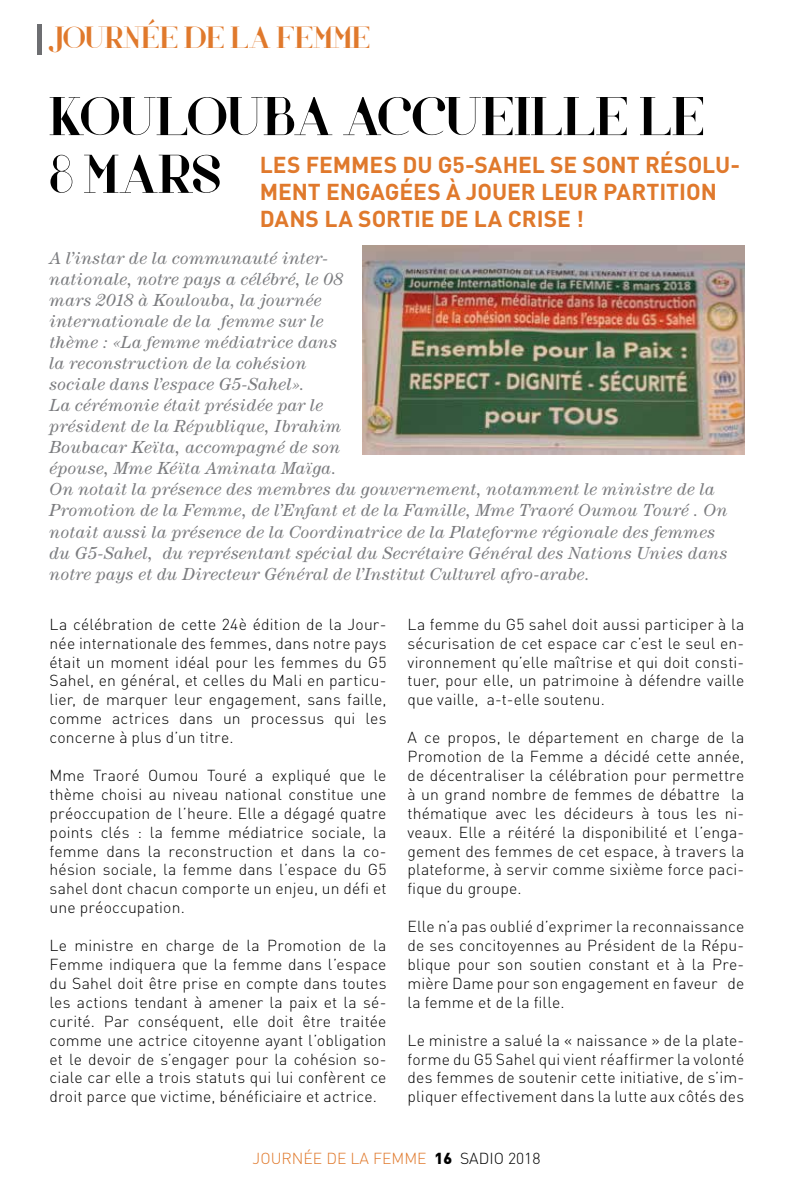
<style>
.page{position:relative;width:794px;height:1191px;background:#fff}
.page>*{position:absolute;margin:0;border:0;box-sizing:border-box;transform-origin:0 0}
.t1{font:56px "Voor";color:#000}
.t2{font:31.5px "Voor";color:#e0792c}
.t3{font:700 22.75px/27.3px "DIN";color:#e0792c}
.t4{font:italic 17.5px/21px "Century";letter-spacing:.02em;color:#7b7c7f}
.t5{font:300 15.75px/18.9px "DIN";letter-spacing:.01em;color:#000;text-align:justify}
.t6{font:300 15.75px "DIN";color:#e0792c}
.s1{font-weight:900;color:#000}
.s2{color:#000}
</style>
<div class="page">
<div style="left:37px;top:25px;width:5px;height:30px;background:#6d6e71"></div>
<img style="left:362px;top:246px;width:382px;height:208px">
<h2 class="t2" style="left:55px;top:19px;width:29px">JOUR</h2>
<h2 class="t2" style="left:124px;top:19px;width:246px">NÉE DE LA FEMME</h2>
<h1 class="t1" style="left:50px;top:83px;width:68px">KOULOU</h1>
<h1 class="t1" style="left:264px;top:83px;width:112px">BA ACCUEILLE</h1>
<h1 class="t1" style="left:640px;top:83px;width:33px">LE</h1>
<h1 class="t1" style="left:50px;top:141px;width:173px">8 MARS</h1>
<h3 class="t3" style="left:260px;top:150px;width:482px">LES FEMM ES DU G5-SAHEL SE SONT RÉSOLU-<br>M ENT ENGAGÉES À JOUER LEUR PARTITION<br>DANS LA SORTIE DE LA CRISE !</h3>
<p class="t4" style="left:50px;top:248px;width:679px">A l’instar de la communauté inter-<br>nationale, notre pays a célébré, le 08<br>mars 2018 à Koulouba, la journée<br>internationale de la femme sur le<br>thème : «La femme médiatrice dans<br>la reconstruction de la cohésion<br>sociale dans l’espace G5-Sahel».<br>La cérémonie était présidée par le<br>président de la République, Ibrahim<br>Boubacar Keïta, accompagné de son<br>épouse, Mme Kéïta Aminata Maïga.<br>On notait la présence des membres du gouvernement, notamment le ministre de la Promotion de la Femme, de l’Enfant et de la Famille, Mme Traoré Oumou Touré . On notait aussi la présence de la Coordinatrice de la Plateforme régionale des femmes du G5-Sahel, du représentant spécial du Secrétaire Général des Nations Unies dans notre pays et du Directeur Général de l’Institut Culturel afro-arabe.</p>
<p class="t5" style="left:50px;top:614px;width:338px">La célébration de cette 24è édition de la Jour&shy;née internationale des femmes, dans notre pays était un moment idéal pour les femmes du G5<br>Sahel, en général, et celles du Mali en particu&shy;lier, de marquer leur engagement, sans faille, comme actrices dans un processus qui les concerne à plus d’un titre.</p>
<p class="t5" style="left:50px;top:765px;width:338px">Mme Traoré Oumou Touré a expliqué que le thème choisi au niveau national constitue une préoccupation de l’heure. Elle a dégagé quatre points clés : la femme médiatrice sociale, la femme dans la reconstruction et dans la co&shy;hésion sociale, la femme dans l’espace du G5 sahel dont chacun comporte un enjeu, un défi et une préoccupation.</p>
<p class="t5" style="left:50px;top:935px;width:338px">Le ministre en charge de la Promotion de la Femme indiquera que la femme dans l’espace du Sahel doit être prise en compte dans toutes les actions tendant à amener la paix et la sé&shy;curité. Par conséquent, elle doit être traitée comme une actrice citoyenne ayant l’obligation et le devoir de s’engager pour la cohésion so&shy;ciale car elle a trois statuts qui lui confèrent ce droit parce que victime, bénéficiaire et actrice.</p>
<p class="t5" style="left:407px;top:614px;width:338px">La femme du G5 sahel doit aussi participer à la sécurisation de cet espace car c’est le seul en&shy;vironnement qu’elle maîtrise et qui doit consti&shy;tuer, pour elle, un patrimoine à défendre vaille que vaille, a-t-elle soutenu.</p>
<p class="t5" style="left:407px;top:728px;width:338px">A ce propos, le département en charge de la Promotion de la Femme a décidé cette année, de décentraliser la célébration pour permettre à un grand nombre de femmes de débattre la thématique avec les décideurs à tous les ni&shy;veaux. Elle a réitéré la disponibilité et l’enga&shy;gement des femmes de cet espace, à travers la plateforme, à servir comme sixième force paci&shy;fique du groupe.</p>
<p class="t5" style="left:407px;top:917px;width:338px">Elle n’a pas oublié d’exprimer la reconnaissance de ses concitoyennes au Président de la Répu&shy;blique pour son soutien constant et à la Pre&shy;mière Dame pour son engagement en faveur de la femme et de la fille.</p>
<p class="t5" style="left:407px;top:1030px;width:338px">Le ministre a salué la « naissance » de la plate&shy;forme du G5 Sahel qui vient réaffirmer la volonté des femmes de soutenir cette initiative, de s’im&shy;pliquer effectivement dans la lutte aux côtés des</p>
<p class="t6" style="left:252px;top:1149px;width:19px">JOUR</p>
<p class="t6" style="left:292px;top:1149px;width:250px">NÉE DE LA FEMME <span class="s1">16</span> <span class="s2">sadio 2018</span></p>
</div>
